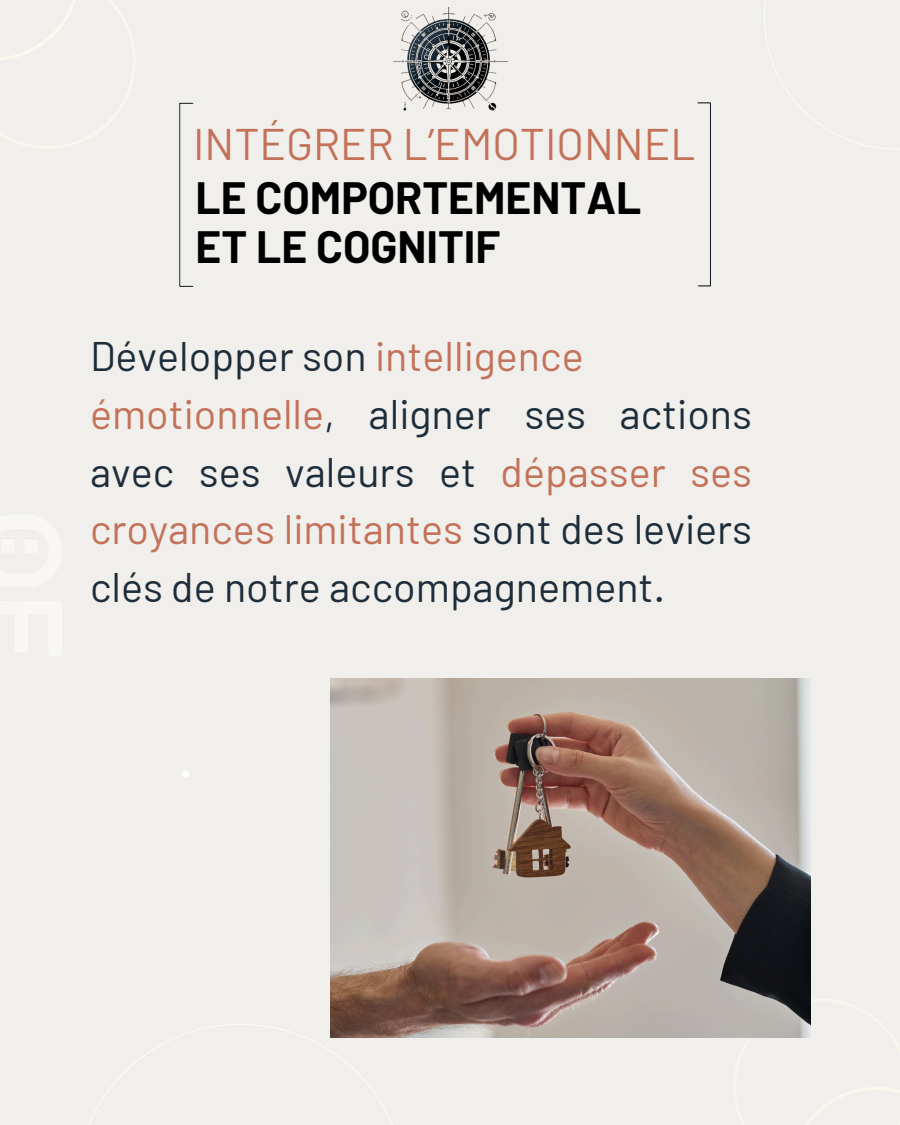
<style>
.page{position:relative;width:900px;height:1125px;background:#f1efec}
.page>*{position:absolute;margin:0;border:0;box-sizing:border-box;transform-origin:0 0}
.t1{font:700 44.2px "Barlow";color:#000}
.t2{font:44.2px "Barlow";color:#c37259}
.t3{font:41.3px/57.8px "Barlow";color:#1e2d3a;text-align:justify}
.s1{color:#c37259}
</style>
<div class="page">
<svg style="left:88px;top:1024px;width:318px;height:101px"></svg>
<svg style="left:733px;top:999px;width:78px;height:39px"></svg>
<svg style="left:182px;top:771px;width:7px;height:7px"></svg>
<svg style="left:764px;top:0;width:125px;height:149px"></svg>
<img style="left:393px;top:7px;width:114px;height:104px">
<svg style="left:180px;top:103px;width:13px;height:1px"></svg>
<svg style="left:180px;top:286px;width:13px;height:1px"></svg>
<hr style="left:179px;top:103px;width:1px;height:183px;background:#1e2d3a">
<svg style="left:698px;top:102px;width:12px;height:1px"></svg>
<svg style="left:698px;top:286px;width:13px;height:1px"></svg>
<hr style="left:710px;top:103px;width:1px;height:183px;background:#0d171f">
<img style="left:331px;top:678px;width:479px;height:359px">
<h2 class="t2" style="left:193px;top:116px;width:504px">INTÉGRER L’EMOTIONNEL</h2>
<h1 class="t1" style="left:196px;top:170px;width:447px">LE COMPORTEMENTAL</h1>
<h1 class="t1" style="left:196px;top:219px;width:306px">ET LE COGNITIF</h1>
<p class="t3" style="left:90px;top:326px;width:495px">Développer son <span class="s1">intelligence</span></p>
<p class="t3" style="left:90px;top:383px;width:664px"><span class="s1">émotionnelle</span>, aligner ses actions avec ses valeurs et <span class="s1">dépasser ses croyances limitantes</span> sont des leviers clés de notre accompagnement.</p>
</div>
